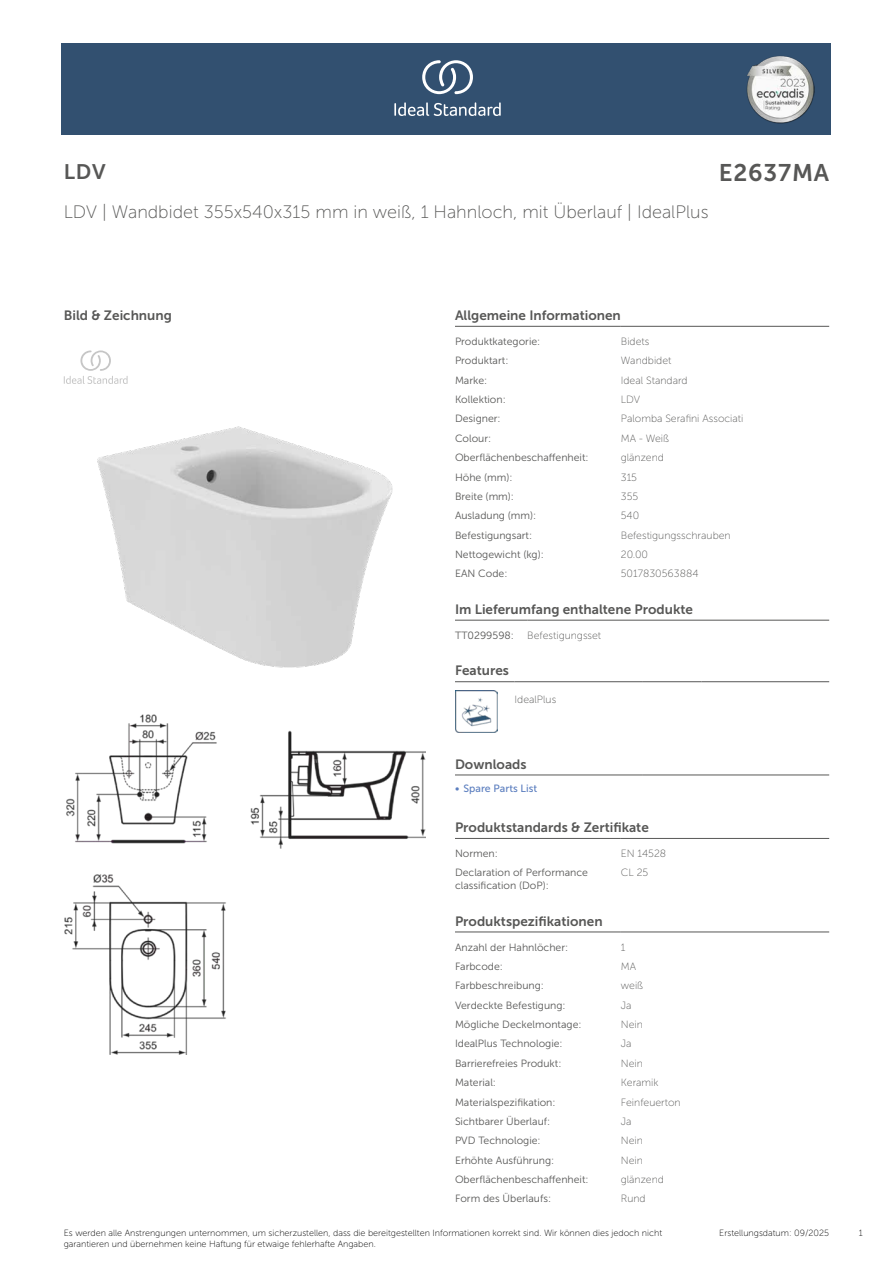
<style>
.page{position:relative;width:893px;height:1263px;background:#fff}
.page>*{position:absolute;margin:0;border:0;box-sizing:border-box;transform-origin:0 0}
.t1{font:24px "Museo Sans 700";letter-spacing:.035em;color:#575756}
.t2{font:21px "Museo Sans 700";color:#575756}
.t3{font:18px "Museo Sans 100";color:#575756}
.head_9pt{font:13.5px "Museo Sans 700";color:#575756}
.head_general{font:10.5px/12.6px "Museo Sans 300";color:#575756}
.value_general{font:10.5px "Museo Sans 100";color:#575756}
.links{font:10.5px "Museo Sans 500";color:#5b7ebf}
.t4{font:9px/10.8px "Museo Sans 100";color:#000}
</style>
<div class="page">
<div style="left:62px;top:43px;width:769px;height:91px;background:#325070"></div>
<hr style="left:455px;top:326px;width:166px;height:1px;background:#575756">
<hr style="left:621px;top:326px;width:208px;height:1px;background:#575756">
<hr style="left:455px;top:620px;width:72px;height:1px;background:#575756">
<hr style="left:527px;top:620px;width:302px;height:1px;background:#575756">
<hr style="left:455px;top:681px;width:59px;height:1px;background:#575756">
<hr style="left:514px;top:681px;width:128px;height:1px;background:#575756">
<hr style="left:642px;top:681px;width:60px;height:1px;background:#575756">
<hr style="left:702px;top:681px;width:127px;height:1px;background:#575756">
<img style="left:455px;top:690px;width:42px;height:43px">
<hr style="left:455px;top:775px;width:187px;height:1px;background:#575756">
<hr style="left:642px;top:775px;width:187px;height:1px;background:#575756">
<hr style="left:455px;top:838px;width:166px;height:1px;background:#575756">
<hr style="left:621px;top:838px;width:208px;height:1px;background:#575756">
<hr style="left:455px;top:932px;width:166px;height:1px;background:#575756">
<hr style="left:621px;top:932px;width:208px;height:1px;background:#575756">
<svg style="left:64px;top:350px;width:64px;height:34px"></svg>
<img style="left:97px;top:426px;width:296px;height:242px">
<img style="left:64px;top:714px;width:361px;height:340px">
<svg style="left:394px;top:102px;width:107px;height:14px"></svg>
<svg style="left:422px;top:60px;width:51px;height:34px"></svg>
<img style="left:746px;top:56px;width:68px;height:67px">
<h2 class="t2" style="left:64px;top:160px;width:43px">LDV</h2>
<h1 class="t1" style="left:719px;top:160px;width:112px">E2637MA</h1>
<h3 class="t3" style="left:64px;top:202px;width:646px">LDV | Wandbidet 355x540x315 mm in weiß, 1 Hahnloch, mit Überlauf | IdealPlus</h3>
<h2 class="head_9pt" style="left:64px;top:308px;width:110px">Bild &amp; Zeichnung</h2>
<h2 class="head_9pt" style="left:455px;top:308px;width:167px">Allgemeine Informationen</h2>
<h3 class="head_general" style="left:455px;top:335px;width:87px">Produktkategorie:</h3>
<p class="value_general" style="left:621px;top:336px;width:30px">Bidets</p>
<h3 class="head_general" style="left:455px;top:354px;width:55px">Produktart:</h3>
<p class="value_general" style="left:621px;top:355px;width:52px">Wandbidet</p>
<h3 class="head_general" style="left:455px;top:374px;width:34px">Marke:</h3>
<p class="value_general" style="left:621px;top:374px;width:68px">Ideal Standard</p>
<h3 class="head_general" style="left:455px;top:393px;width:52px">Kollektion:</h3>
<p class="value_general" style="left:621px;top:394px;width:21px">LDV</p>
<h3 class="head_general" style="left:455px;top:413px;width:47px">Designer:</h3>
<p class="value_general" style="left:621px;top:413px;width:124px">Palomba Serafini Associati</p>
<h3 class="head_general" style="left:455px;top:432px;width:38px">Colour:</h3>
<p class="value_general" style="left:621px;top:433px;width:50px">MA - Weiß</p>
<h3 class="head_general" style="left:455px;top:451px;width:135px">Oberflächenbeschaffenheit:</h3>
<p class="value_general" style="left:621px;top:452px;width:45px">glänzend</p>
<h3 class="head_general" style="left:455px;top:471px;width:59px">Höhe (mm):</h3>
<p class="value_general" style="left:621px;top:471px;width:18px">315</p>
<h3 class="head_general" style="left:455px;top:490px;width:61px">Breite (mm):</h3>
<p class="value_general" style="left:621px;top:491px;width:19px">355</p>
<h3 class="head_general" style="left:455px;top:509px;width:83px">Ausladung (mm):</h3>
<p class="value_general" style="left:621px;top:510px;width:20px">540</p>
<h3 class="head_general" style="left:455px;top:529px;width:79px">Befestigungsart:</h3>
<p class="value_general" style="left:621px;top:529px;width:111px">Befestigungsschrauben</p>
<h3 class="head_general" style="left:455px;top:548px;width:90px">Nettogewicht (kg):</h3>
<p class="value_general" style="left:621px;top:549px;width:29px">20.00</p>
<h3 class="head_general" style="left:455px;top:567px;width:54px">EAN Code:</h3>
<p class="value_general" style="left:621px;top:568px;width:79px">5017830563884</p>
<h2 class="head_9pt" style="left:455px;top:602px;width:240px">Im Lieferumfang enthaltene Produkte</h2>
<h3 class="head_general" style="left:455px;top:629px;width:61px">TT0299598:</h3>
<p class="value_general" style="left:527px;top:630px;width:75px">Befestigungsset</p>
<h2 class="head_9pt" style="left:455px;top:663px;width:55px">Features</h2>
<p class="value_general" style="left:514px;top:693px;width:43px">IdealPlus</p>
<h2 class="head_9pt" style="left:455px;top:756px;width:73px">Downloads</h2>
<p class="links" style="left:455px;top:782px;width:84px">• Spare Parts List</p>
<h2 class="head_9pt" style="left:455px;top:820px;width:195px">Produktstandards &amp; Zertifikate</h2>
<h3 class="head_general" style="left:455px;top:847px;width:44px">Normen:</h3>
<p class="value_general" style="left:621px;top:848px;width:47px">EN 14528</p>
<h3 class="head_general" style="left:455px;top:867px;width:135px">Declaration of Performance classification (DoP):</h3>
<p class="value_general" style="left:621px;top:867px;width:29px">CL 25</p>
<h2 class="head_9pt" style="left:455px;top:913px;width:149px">Produktspezifikationen</h2>
<h3 class="head_general" style="left:455px;top:941px;width:115px">Anzahl der Hahnlöcher:</h3>
<p class="value_general" style="left:621px;top:941px;width:6px">1</p>
<h3 class="head_general" style="left:455px;top:960px;width:49px">Farbcode:</h3>
<p class="value_general" style="left:621px;top:961px;width:17px">MA</p>
<h3 class="head_general" style="left:455px;top:979px;width:90px">Farbbeschreibung:</h3>
<p class="value_general" style="left:621px;top:980px;width:24px">weiß</p>
<h3 class="head_general" style="left:455px;top:999px;width:112px">Verdeckte Befestigung:</h3>
<p class="value_general" style="left:621px;top:999px;width:12px">Ja</p>
<h3 class="head_general" style="left:455px;top:1018px;width:128px">Mögliche Deckelmontage:</h3>
<p class="value_general" style="left:621px;top:1019px;width:24px">Nein</p>
<h3 class="head_general" style="left:455px;top:1037px;width:109px">IdealPlus Technologie:</h3>
<p class="value_general" style="left:621px;top:1038px;width:12px">Ja</p>
<h3 class="head_general" style="left:455px;top:1057px;width:108px">Barrierefreies Produkt:</h3>
<p class="value_general" style="left:621px;top:1057px;width:24px">Nein</p>
<h3 class="head_general" style="left:455px;top:1076px;width:43px">Material:</h3>
<p class="value_general" style="left:621px;top:1077px;width:39px">Keramik</p>
<h3 class="head_general" style="left:455px;top:1096px;width:102px">Materialspezifikation:</h3>
<p class="value_general" style="left:621px;top:1096px;width:61px">Feinfeuerton</p>
<h3 class="head_general" style="left:455px;top:1115px;width:97px">Sichtbarer Überlauf:</h3>
<p class="value_general" style="left:621px;top:1116px;width:12px">Ja</p>
<h3 class="head_general" style="left:455px;top:1134px;width:87px">PVD Technologie:</h3>
<p class="value_general" style="left:621px;top:1135px;width:24px">Nein</p>
<h3 class="head_general" style="left:455px;top:1154px;width:101px">Erhöhte Ausführung:</h3>
<p class="value_general" style="left:621px;top:1154px;width:24px">Nein</p>
<h3 class="head_general" style="left:455px;top:1173px;width:135px">Oberflächenbeschaffenheit:</h3>
<p class="value_general" style="left:621px;top:1174px;width:45px">glänzend</p>
<h3 class="head_general" style="left:455px;top:1192px;width:98px">Form des Überlaufs:</h3>
<p class="value_general" style="left:621px;top:1193px;width:26px">Rund</p>
<p class="t4" style="left:64px;top:1227px;width:600px">Es werden alle Anstrengungen unternommen, um sicherzustellen, dass die bereitgestellten Informationen korrekt sind. Wir können dies jedoch nicht garantieren und übernehmen keine Haftung für etwaige fehlerhafte Angaben.</p>
<p class="t4" style="left:719px;top:1227px;width:111px">Erstellungsdatum: 09/2025</p>
<p class="t4" style="left:859px;top:1227px;width:5px">1</p>
</div>
